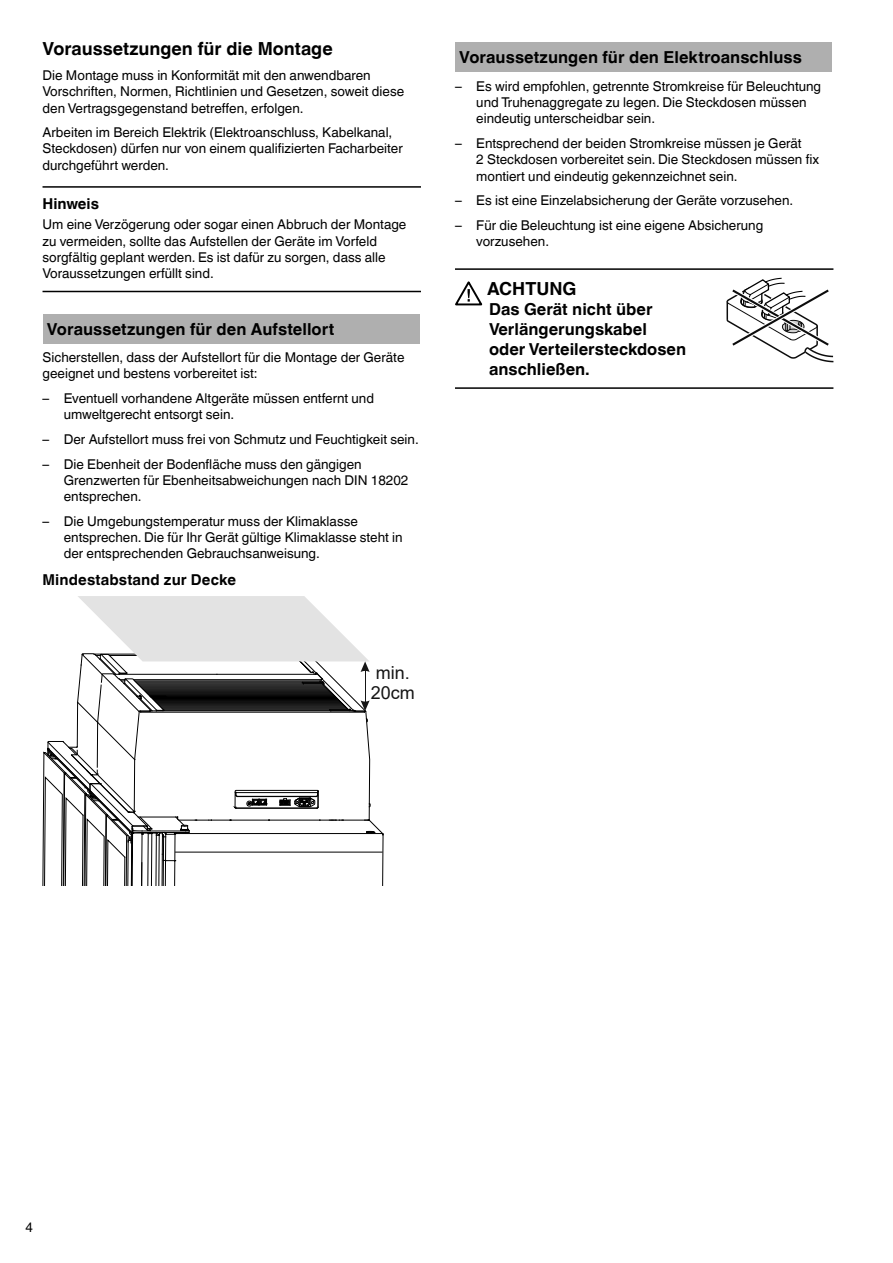
<style>
.page{position:relative;width:893px;height:1263px;background:#fff}
.page>*{position:absolute;margin:0;border:0;box-sizing:border-box;transform-origin:0 0}
.t1{font:700 18px "Helvetica Linotype";color:#000}
.t2{font:18px/20.1px "Arial";color:#151515}
.t3{font:700 16.5px/19.8px "Helvetica Linotype";color:#000}
.t4{font:700 15px "Helvetica Linotype";letter-spacing:.005em;color:#000}
.t5{font:13.5px/16.2px "Helvetica Linotype";color:#000}
</style>
<div class="page">
<hr style="left:43px;top:186px;width:378px;height:2px;background:#000">
<hr style="left:43px;top:291px;width:378px;height:1px;background:#000">
<div style="left:43px;top:314px;width:376px;height:29px;background:#afafaf"></div>
<svg style="left:43px;top:596px;width:341px;height:290px"></svg>
<hr style="left:455px;top:268px;width:378px;height:2px;background:#000">
<hr style="left:455px;top:387px;width:378px;height:2px;background:#000">
<div style="left:455px;top:43px;width:377px;height:29px;background:#afafaf"></div>
<svg style="left:455px;top:281px;width:28px;height:25px"></svg>
<svg style="left:726px;top:278px;width:107px;height:84px"></svg>
<h1 class="t1" style="left:43px;top:39px;width:292px">Voraussetzungen für die Montage</h1>
<p class="t5" style="left:43px;top:67px;width:363px">Die Montage muss in Konformität mit den anwendbaren<br>Vorschriften, Normen, Richtlinien und Gesetzen, soweit diese den Vertragsgegenstand betreffen, erfolgen.</p>
<p class="t5" style="left:43px;top:124px;width:362px">Arbeiten im Bereich Elektrik (Elektroanschluss, Kabelkanal,<br>Steckdosen) dürfen nur von einem qualifizierten Facharbeiter durchgeführt werden.</p>
<p class="t4" style="left:43px;top:195px;width:58px">Hinweis</p>
<p class="t5" style="left:43px;top:217px;width:365px">Um eine Verzögerung oder sogar einen Abbruch der Montage zu vermeiden, sollte das Aufstellen der Geräte im Vorfeld sorgfältig geplant werden. Es ist dafür zu sorgen, dass alle Voraussetzungen erfüllt sind.</p>
<p class="t3" style="left:47px;top:319px;width:289px">Voraussetzungen für den Aufstellort</p>
<p class="t5" style="left:43px;top:349px;width:363px">Sicherstellen, dass der Aufstellort für die Montage der Geräte geeignet und bestens vorbereitet ist:</p>
<p class="t5" style="left:64px;top:390px;width:312px;text-indent:-21px">– Eventuell vorhandene Altgeräte müssen entfernt und umweltgerecht entsorgt sein.</p>
<p class="t5" style="left:43px;top:431px;width:378px">– Der Aufstellort muss frei von Schmutz und Feuchtigkeit sein.</p>
<p class="t5" style="left:64px;top:456px;width:346px;text-indent:-21px">– Die Ebenheit der Bodenfläche muss den gängigen<br>Grenzwerten für Ebenheitsabweichungen nach DIN 18202 entsprechen.</p>
<p class="t5" style="left:64px;top:513px;width:340px;text-indent:-21px">– Die Umgebungstemperatur muss der Klimaklasse entsprechen. Die für Ihr Gerät gültige Klimaklasse steht in der entsprechenden Gebrauchsanweisung.</p>
<p class="t4" style="left:43px;top:571px;width:195px">Mindestabstand zur Decke</p>
<h1 class="t2" style="left:371px;top:663px;width:45px">min.<br>20cm</h1>
<p class="t3" style="left:459px;top:48px;width:344px">Voraussetzungen für den Elektroanschluss</p>
<p class="t5" style="left:476px;top:78px;width:346px;text-indent:-21px">– Es wird empfohlen, getrennte Stromkreise für Beleuchtung und Truhenaggregate zu legen. Die Steckdosen müssen eindeutig unterscheidbar sein.</p>
<p class="t5" style="left:476px;top:135px;width:344px;text-indent:-21px">– Entsprechend der beiden Stromkreise müssen je Gerät<br>2 Steckdosen vorbereitet sein. Die Steckdosen müssen fix montiert und eindeutig gekennzeichnet sein.</p>
<p class="t5" style="left:455px;top:192px;width:340px">– Es ist eine Einzelabsicherung der Geräte vorzusehen.</p>
<p class="t5" style="left:476px;top:217px;width:288px;text-indent:-21px">– Für die Beleuchtung ist eine eigene Absicherung vorzusehen.</p>
<h1 class="t1" style="left:487px;top:279px;width:91px">ACHTUNG</h1>
<p class="t3" style="left:489px;top:300px;width:199px">Das Gerät nicht über<br>Verlängerungskabel oder Verteilersteckdosen anschließen.</p>
<p class="t5" style="left:26px;top:1219px;width:9px">4</p>
</div>
